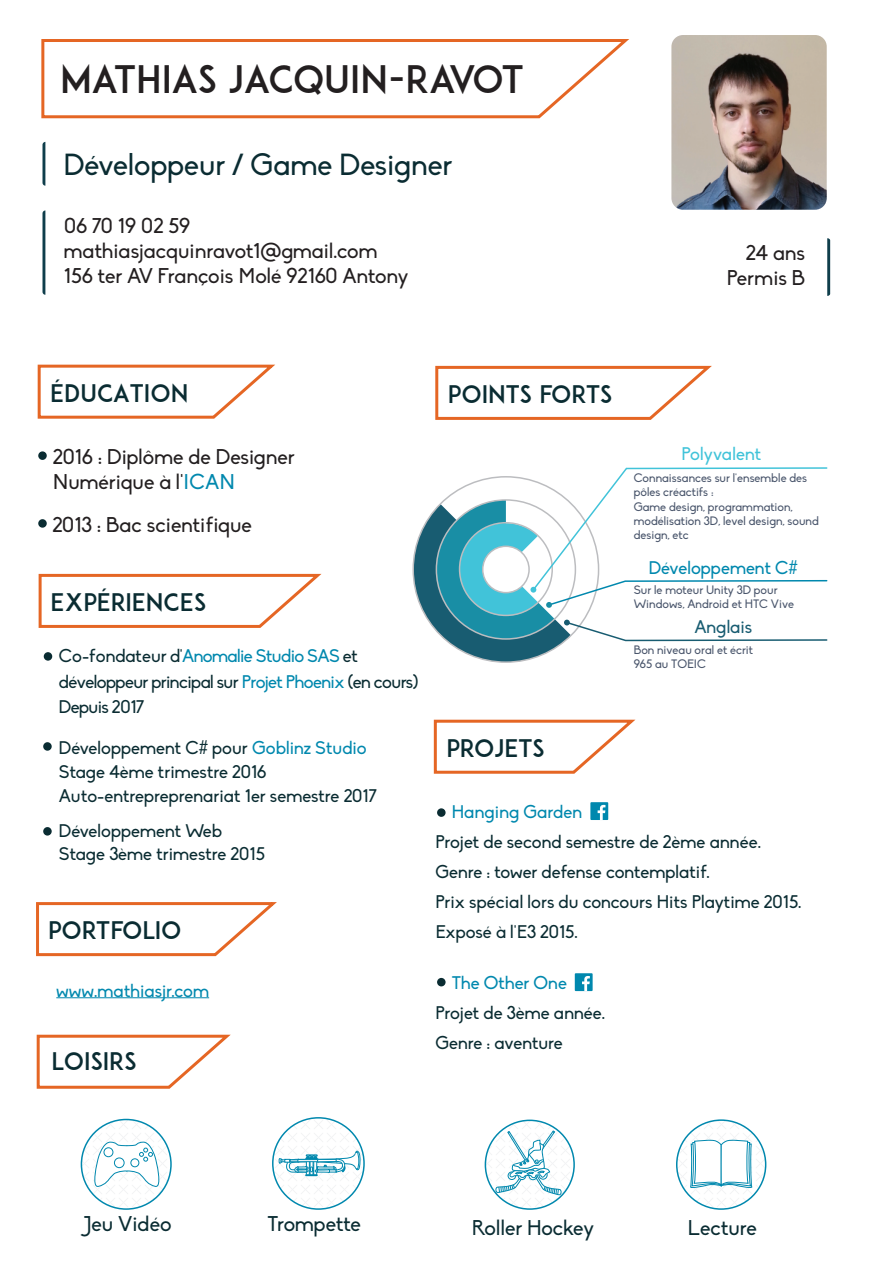
<style>
.page{position:relative;width:893px;height:1263px;background:#fff}
.page>*{position:absolute;margin:0;border:0;box-sizing:border-box;transform-origin:0 0}
.t1{font:37.5px "ADAM.CGPRO";letter-spacing:-.005em;color:#231f20}
.t2{font:30px "Biko";color:#0a2c32}
.t3{font:24px "ADAM.CGPRO";color:#0a2c32}
.t4{font:21px/25.2px "Biko";color:#231f20}
.t5{font:21px "Biko";color:#0a2c32}
.t6{font:18px/24px "Biko";color:#0a2c32}
.t7{font:18px/25.5px "Biko";letter-spacing:-.035em;color:#0a2c32}
.t8{font:18px "Biko";color:#0088ae}
.t9{font:18px "Biko";color:#41c3d9}
.t10{font:18px "Biko";color:#185c71}
.t11{font:12px/14.4px "Biko";color:#4a566c}
.s1{color:#0088ae}
.s2{font-family:"Agency FB"}
</style>
<div class="page">
<svg style="left:81px;top:1119px;width:90px;height:90px"></svg>
<div style="left:81px;top:1119px;width:91px;height:91px;border:2px solid #0088ae;border-radius:50%"></div>
<svg style="left:273px;top:1118px;width:91px;height:91px"></svg>
<div style="left:272px;top:1117px;width:93px;height:93px;border:2px solid #0088ae;border-radius:50%"></div>
<svg style="left:677px;top:1120px;width:89px;height:89px"></svg>
<div style="left:676px;top:1119px;width:90px;height:91px;border:2px solid #0088ae;border-radius:50%"></div>
<svg style="left:485px;top:1120px;width:89px;height:89px"></svg>
<div style="left:485px;top:1119px;width:90px;height:91px;border:2px solid #0088ae;border-radius:50%"></div>
<svg style="left:496px;top:1130px;width:66px;height:65px"></svg>
<svg style="left:278px;top:1149px;width:82px;height:27px"></svg>
<svg style="left:91px;top:1141px;width:72px;height:47px"></svg>
<svg style="left:690px;top:1138px;width:63px;height:50px"></svg>
<svg style="left:36px;top:1034px;width:195px;height:55px"></svg>
<img style="left:671px;top:35px;width:156px;height:175px">
<div style="left:43px;top:742px;width:9px;height:9px;background:#0a2c32;border-radius:50%"></div>
<div style="left:43px;top:827px;width:9px;height:8px;background:#0a2c32;border-radius:50%"></div>
<svg style="left:38px;top:573px;width:284px;height:55px"></svg>
<div style="left:44px;top:652px;width:8px;height:9px;background:#0a2c32;border-radius:50%"></div>
<div style="left:437px;top:808px;width:9px;height:9px;background:#0a2c32;border-radius:50%"></div>
<div style="left:437px;top:978px;width:9px;height:8px;background:#0a2c32;border-radius:50%"></div>
<div style="left:590px;top:802px;width:18px;height:18px;background:#0088ae"></div>
<svg style="left:598px;top:805px;width:7px;height:15px"></svg>
<div style="left:575px;top:973px;width:18px;height:18px;background:#0088ae"></div>
<svg style="left:582px;top:976px;width:8px;height:15px"></svg>
<svg style="left:433px;top:719px;width:203px;height:55px"></svg>
<svg style="left:37px;top:364px;width:238px;height:55px"></svg>
<div style="left:38px;top:451px;width:9px;height:9px;background:#0a2c32;border-radius:50%"></div>
<div style="left:38px;top:519px;width:9px;height:9px;background:#0a2c32;border-radius:50%"></div>
<svg style="left:412px;top:467px;width:416px;height:196px"></svg>
<svg style="left:435px;top:365px;width:277px;height:55px"></svg>
<hr style="left:56px;top:997px;width:153px;height:1px;background:#0088ae">
<svg style="left:36px;top:902px;width:241px;height:55px"></svg>
<svg style="left:41px;top:39px;width:588px;height:80px"></svg>
<svg style="left:43px;top:142px;width:2px;height:44px"></svg>
<svg style="left:827px;top:238px;width:3px;height:58px"></svg>
<svg style="left:43px;top:210px;width:2px;height:85px"></svg>
<h1 class="t1" style="left:60px;top:56px;width:465px">MATHIAS JACQUIN-RAVOT</h1>
<h2 class="t2" style="left:64px;top:148px;width:390px">Développeur / Game Designer</h2>
<p class="t4" style="left:64px;top:213px;width:346px">06 70 19 02 59 mathiasjacquinravot1@gmail.com<br>156 ter AV François Molé 92160 Antony</p>
<p class="t4" style="left:727px;top:240px;width:80px;text-align:right">24 ans<br>Permis B</p>
<h3 class="t3" style="left:50px;top:379px;width:140px">ÉDUCATION</h3>
<h3 class="t3" style="left:448px;top:380px;width:166px">POINTS FORTS</h3>
<p class="t4" style="left:53px;top:444px;width:243px">2016 : Diplôme de Designer<br>Numérique à l'<span class="s1">ICAN</span></p>
<p class="t4" style="left:52px;top:513px;width:201px">2013 : Bac scientifique</p>
<p class="t9" style="left:682px;top:444px;width:81px">Polyvalent</p>
<p class="t11" style="left:634px;top:471px;width:187px">Connaissances sur l'ensemble des pôles créactifs :<br>Game design, programmation, modélisation 3D, level design, sound design, etc</p>
<p class="t8" style="left:649px;top:558px;width:151px">Développement C<span class="s2">#</span></p>
<h3 class="t3" style="left:51px;top:588px;width:157px">EXPÉRIENCES</h3>
<p class="t7" style="left:59px;top:644px;width:361px">Co-fondateur d'<span class="s1">Anomalie Studio SAS</span> et développeur principal sur <span class="s1">Projet Phoenix</span> (en cours)<br>Depuis 2017</p>
<p class="t11" style="left:634px;top:583px;width:162px">Sur le moteur Unity 3D pour<br>Windows, Android et HTC Vive</p>
<p class="t11" style="left:634px;top:643px;width:121px">Bon niveau oral et écrit<br>965 au TOEIC</p>
<p class="t10" style="left:694px;top:617px;width:59px">Anglais</p>
<p class="t6" style="left:59px;top:736px;width:320px">Développement C<span class="s2">#</span> pour <span class="s1">Goblinz Studio<br></span>Stage 4ème trimestre 2016<br>Auto-entrepreprenariat 1er semestre 2017</p>
<p class="t6" style="left:59px;top:820px;width:207px;line-height:22.5px">Développement Web<br>Stage 3ème trimestre 2015</p>
<h3 class="t3" style="left:48px;top:916px;width:135px">PORTFOLIO</h3>
<p class="t8" style="left:56px;top:980px;width:154px">www.mathiasjr.com</p>
<h3 class="t3" style="left:51px;top:1047px;width:87px">LOISIRS</h3>
<h3 class="t3" style="left:446px;top:734px;width:100px">PROJETS</h3>
<p class="t8" style="left:452px;top:802px;width:132px">Hanging Garden</p>
<p class="t6" style="left:435px;top:830px;width:327px">Projet de second semestre de 2ème année.</p>
<p class="t6" style="left:435px;top:860px;width:276px">Genre : tower defense contemplatif.</p>
<p class="t6" style="left:435px;top:890px;width:368px">Prix spécial lors du concours Hits Playtime 2015.</p>
<p class="t6" style="left:435px;top:920px;width:144px">Exposé à l'E3 2015.</p>
<p class="t8" style="left:452px;top:973px;width:117px">The Other One</p>
<p class="t6" style="left:435px;top:1001px;width:171px">Projet de 3ème année.</p>
<p class="t6" style="left:435px;top:1031px;width:129px">Genre : aventure</p>
<p class="t5" style="left:83px;top:1212px;width:90px">Jeu Vidéo</p>
<p class="t5" style="left:268px;top:1212px;width:95px">Trompette</p>
<p class="t5" style="left:472px;top:1216px;width:123px">Roller Hockey</p>
<p class="t5" style="left:688px;top:1216px;width:71px">Lecture</p>
</div>
